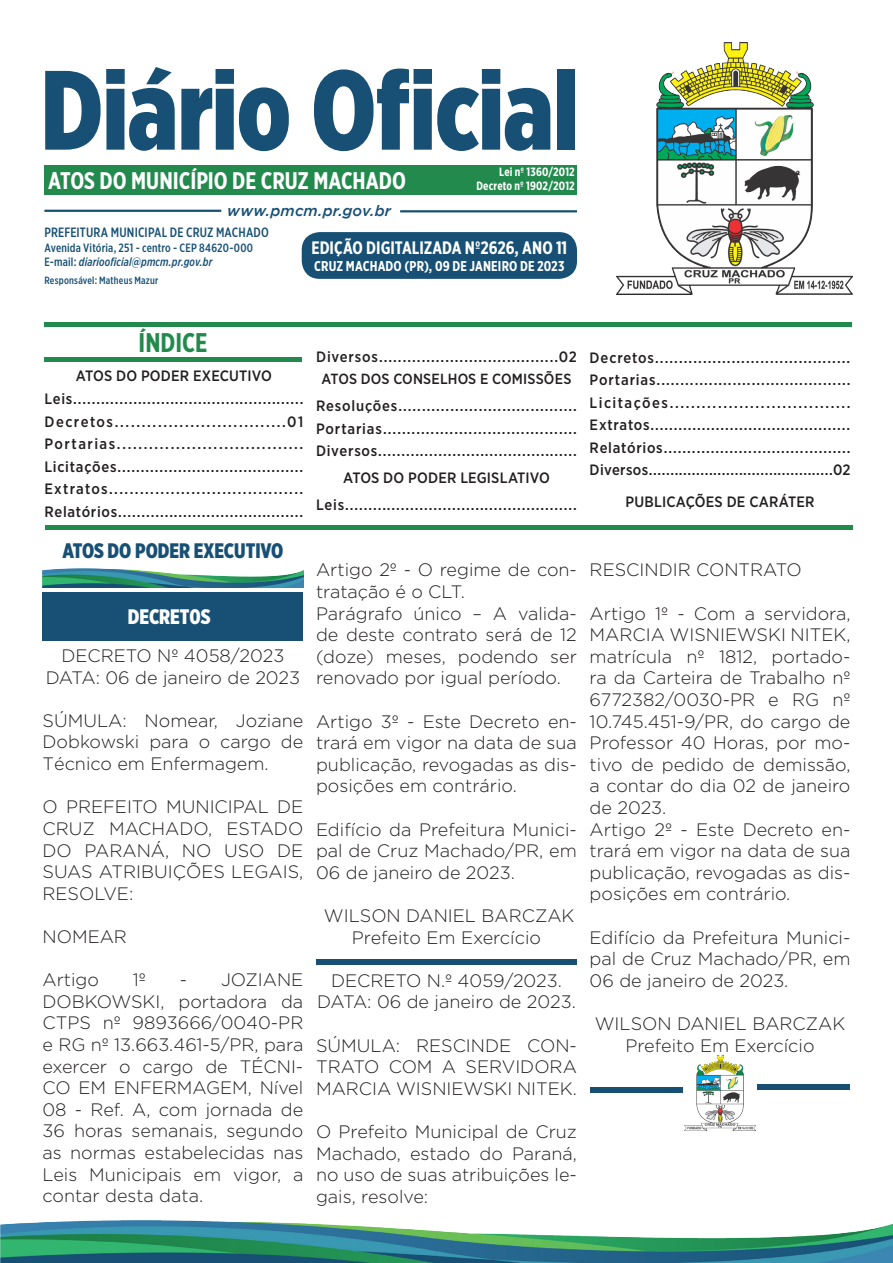
<style>
.page{position:relative;width:893px;height:1263px;background:#fff}
.page>*{position:absolute;margin:0;border:0;box-sizing:border-box;transform-origin:0 0}
.t1{font:900 112.5px "Gotham X Narrow";letter-spacing:-.01em;color:#175074}
.t2{font:700 27px "Gotham X Narrow";color:#228a4c}
.t3{font:700 24px "Gotham X Narrow";color:#fff}
.t4{font:900 21px "Gotham X Narrow";color:#175074}
.t5{font:900 21px "Gotham X Narrow";color:#fff}
.t6{font:300 18px/21.6px "Gotham Pro";color:#231f20;text-align:justify}
.t7{font:700 18px "Gotham X Narrow";color:#fff}
.t8{font:500 15px "Gotham Narrow";letter-spacing:.045em;color:#231f20}
.t9{font:500 15px "Gotham Narrow";letter-spacing:.095em;color:#231f20}
.t10{font:500 15px "Gotham Narrow";letter-spacing:.02em;color:#231f20}
.t11{font:500 15px "Gotham Narrow";letter-spacing:.075em;color:#231f20}
.t12{font:500 15px "Gotham Narrow";letter-spacing:.1em;color:#231f20}
.t13{font:500 15px "Gotham Narrow";letter-spacing:.005em;color:#231f20}
.t14{font:500 15px "Gotham Narrow";letter-spacing:.01em;color:#231f20}
.t15{font:500 15px "Gotham";letter-spacing:.01em;color:#175074}
.t16{font:500 14.7px "Gotham Narrow";letter-spacing:.01em;color:#231f20}
.t17{font:700 14.25px "Gotham X Narrow";letter-spacing:.01em;color:#fff}
.t18{font:500 13.5px "Gotham X Narrow";letter-spacing:.015em;color:#175074}
.t19{font:500 12px "Gotham X Narrow";letter-spacing:.015em;color:#175074}
.t20{font:italic 500 12px "Gotham X Narrow";letter-spacing:.015em;color:#175074}
.t21{font:700 12px "Gotham X Narrow";letter-spacing:.015em;color:#fff}
.t22{font:500 10.5px "Gotham X Narrow";letter-spacing:.02em;color:#175074}
.s1{font-style:normal}
</style>
<div class="page">
<svg style="left:590px;top:1087px;width:93px;height:6px"></svg>
<img style="left:685px;top:1055px;width:70px;height:76px">
<svg style="left:757px;top:1085px;width:93px;height:5px"></svg>
<img style="left:43px;top:568px;width:260px;height:20px">
<div style="left:43px;top:592px;width:260px;height:48px;background:#175074"></div>
<img style="left:616px;top:42px;width:236px;height:252px">
<div style="left:44px;top:165px;width:533px;height:29px;background:#228a4c"></div>
<hr style="left:44px;top:210px;width:177px;height:2px;background:#175074">
<hr style="left:400px;top:210px;width:177px;height:2px;background:#175074">
<div style="left:302px;top:232px;width:275px;height:47px;background:#175074;border-radius:18px"></div>
<hr style="left:44px;top:322px;width:808px;height:4px;background:#228a4c">
<hr style="left:45px;top:525px;width:808px;height:4px;background:#228a4c">
<div style="left:44px;top:357px;width:258px;height:5px;background:#228a4c"></div>
<img style="left:0;top:1220px;width:893px;height:43px">
<svg style="left:316px;top:960px;width:261px;height:5px"></svg>
<p class="t1" style="left:41px;top:40px;width:540px">Diário Oficial</p>
<p class="t3" style="left:48px;top:165px;width:359px">ATOS DO MUNICÍPIO DE CRUZ MACHADO</p>
<p class="t21" style="left:499px;top:165px;width:77px">Lei nº 1360/2012</p>
<p class="t21" style="left:476px;top:178px;width:100px">Decreto nº 1902/2012</p>
<p class="t15" style="left:227px;top:202px;width:165px">www.pmcm.pr.gov.br</p>
<p class="t18" style="left:44px;top:224px;width:226px">PREFEITURA MUNICIPAL DE CRUZ MACHADO</p>
<p class="t19" style="left:44px;top:240px;width:210px">Avenida Vitória, 251 - centro - CEP 84620-000</p>
<p class="t20" style="left:44px;top:254px;width:169px"><span class="s1">E-mail:</span> diariooficial@pmcm.pr.gov.br</p>
<p class="t22" style="left:44px;top:274px;width:115px">Responsável: Matheus Mazur</p>
<p class="t7" style="left:311px;top:236px;width:257px">EDIÇÃO DIGITALIZADA Nº2626, ANO 11</p>
<p class="t17" style="left:314px;top:257px;width:252px">CRUZ MACHADO (PR), 09 DE JANEIRO DE 2023</p>
<p class="t2" style="left:139px;top:325px;width:70px">ÍNDICE</p>
<p class="t13" style="left:76px;top:367px;width:197px">ATOS DO PODER EXECUTIVO</p>
<p class="t8" style="left:44px;top:389px;width:261px">Leis..................................................</p>
<p class="t9" style="left:44px;top:412px;width:260px">Decretos................................01</p>
<p class="t12" style="left:44px;top:434px;width:260px">Portarias...................................</p>
<p class="t8" style="left:44px;top:457px;width:260px">Licitações........................................</p>
<p class="t11" style="left:44px;top:479px;width:260px">Extratos......................................</p>
<p class="t8" style="left:44px;top:502px;width:260px">Relatórios........................................</p>
<p class="t4" style="left:62px;top:538px;width:223px">ATOS DO PODER EXECUTIVO</p>
<p class="t5" style="left:128px;top:604px;width:84px">DECRET0S</p>
<p class="t6" style="left:61px;top:645px;width:224px">DECRETO Nº 4058/2023</p>
<p class="t6" style="left:46px;top:667px;width:256px">DATA: 06 de janeiro de 2023</p>
<p class="t6" style="left:43px;top:710px;width:262px">SÚMULA: Nomear, Joziane Dobkowski para o cargo de Técnico em Enfermagem.</p>
<p class="t6" style="left:43px;top:796px;width:262px">O PREFEITO MUNICIPAL DE CRUZ MACHADO, ESTADO DO PARANÁ, NO USO DE SUAS ATRIBUIÇÕES LEGAIS, RESOLVE:</p>
<p class="t6" style="left:43px;top:926px;width:86px">NOMEAR</p>
<p class="t6" style="left:43px;top:969px;width:58px">Artigo</p>
<p class="t6" style="left:133px;top:969px;width:15px">1º</p>
<p class="t6" style="left:43px;top:969px;width:262px;text-indent:137px">- JOZIANE DOBKOWSKI, portadora da CTPS nº 9893666/0040-PR e RG nº 13.663.461-5/PR, para exercer o cargo de TÉCNI-CO EM ENFERMAGEM, Nível 08 - Ref. A, com jornada de 36 horas semanais, segundo as normas estabelecidas nas Leis Municipais em vigor, a contar desta data.</p>
<p class="t8" style="left:316px;top:347px;width:262px">Diversos......................................02</p>
<p class="t16" style="left:321px;top:370px;width:252px">ATOS DOS CONSELHOS E COMISSÕES</p>
<p class="t8" style="left:316px;top:396px;width:262px">Resoluções......................................</p>
<p class="t8" style="left:316px;top:419px;width:262px">Portarias.........................................</p>
<p class="t8" style="left:316px;top:441px;width:262px">Diversos...........................................</p>
<p class="t13" style="left:343px;top:468px;width:208px">ATOS DO PODER LEGISLATIVO</p>
<p class="t8" style="left:316px;top:495px;width:262px">Leis..................................................</p>
<p class="t8" style="left:590px;top:348px;width:262px">Decretos.........................................</p>
<p class="t8" style="left:590px;top:370px;width:262px">Portarias.........................................</p>
<p class="t9" style="left:590px;top:393px;width:262px">Licitações..................................</p>
<p class="t8" style="left:590px;top:415px;width:262px">Extratos...........................................</p>
<p class="t8" style="left:590px;top:438px;width:262px">Relatórios........................................</p>
<p class="t10" style="left:590px;top:460px;width:262px">Diversos...........................................02</p>
<p class="t14" style="left:626px;top:492px;width:190px">PUBLICAÇÕES DE CARÁTER</p>
<p class="t6" style="left:316px;top:559px;width:262px">Artigo 2º - O regime de con&shy;tratação é o CLT.</p>
<p class="t6" style="left:316px;top:603px;width:262px">Parágrafo único – A valida&shy;de deste contrato será de 12 (doze) meses, podendo ser renovado por igual período.</p>
<p class="t6" style="left:316px;top:711px;width:262px">Artigo 3º - Este Decreto en&shy;trará em vigor na data de sua publicação, revogadas as dis&shy;posições em contrário.</p>
<p class="t6" style="left:316px;top:819px;width:262px">Edifício da Prefeitura Munici&shy;pal de Cruz Machado/PR, em 06 de janeiro de 2023.</p>
<p class="t6" style="left:324px;top:905px;width:252px">WILSON DANIEL BARCZAK</p>
<p class="t6" style="left:352px;top:927px;width:191px">Prefeito Em Exercício</p>
<p class="t6" style="left:331px;top:970px;width:232px">DECRETO N.º 4059/2023.</p>
<p class="t6" style="left:317px;top:991px;width:260px">DATA: 06 de janeiro de 2023.</p>
<p class="t6" style="left:316px;top:1035px;width:262px">SÚMULA: RESCINDE CON-TRATO COM A SERVIDORA MARCIA WISNIEWSKI NITEK.</p>
<p class="t6" style="left:316px;top:1121px;width:262px">O Prefeito Municipal de Cruz Machado, estado do Paraná, no uso de suas atribuições le&shy;gais, resolve:</p>
<p class="t6" style="left:590px;top:559px;width:214px">RESCINDIR CONTRATO</p>
<p class="t6" style="left:590px;top:603px;width:262px">Artigo 1º - Com a servidora, MARCIA WISNIEWSKI NITEK, matrícula nº 1812, portado&shy;ra da Carteira de Trabalho nº 6772382/0030-PR e RG nº 10.745.451-9/PR, do cargo de Professor 40 Horas, por mo&shy;tivo de pedido de demissão, a contar do dia 02 de janeiro de 2023.</p>
<p class="t6" style="left:590px;top:819px;width:262px">Artigo 2º - Este Decreto en&shy;trará em vigor na data de sua publicação, revogadas as dis&shy;posições em contrário.</p>
<p class="t6" style="left:590px;top:927px;width:262px">Edifício da Prefeitura Munici&shy;pal de Cruz Machado/PR, em 06 de janeiro de 2023.</p>
<p class="t6" style="left:595px;top:1013px;width:252px">WILSON DANIEL BARCZAK</p>
<p class="t6" style="left:625px;top:1035px;width:191px">Prefeito Em Exercício</p>
</div>
